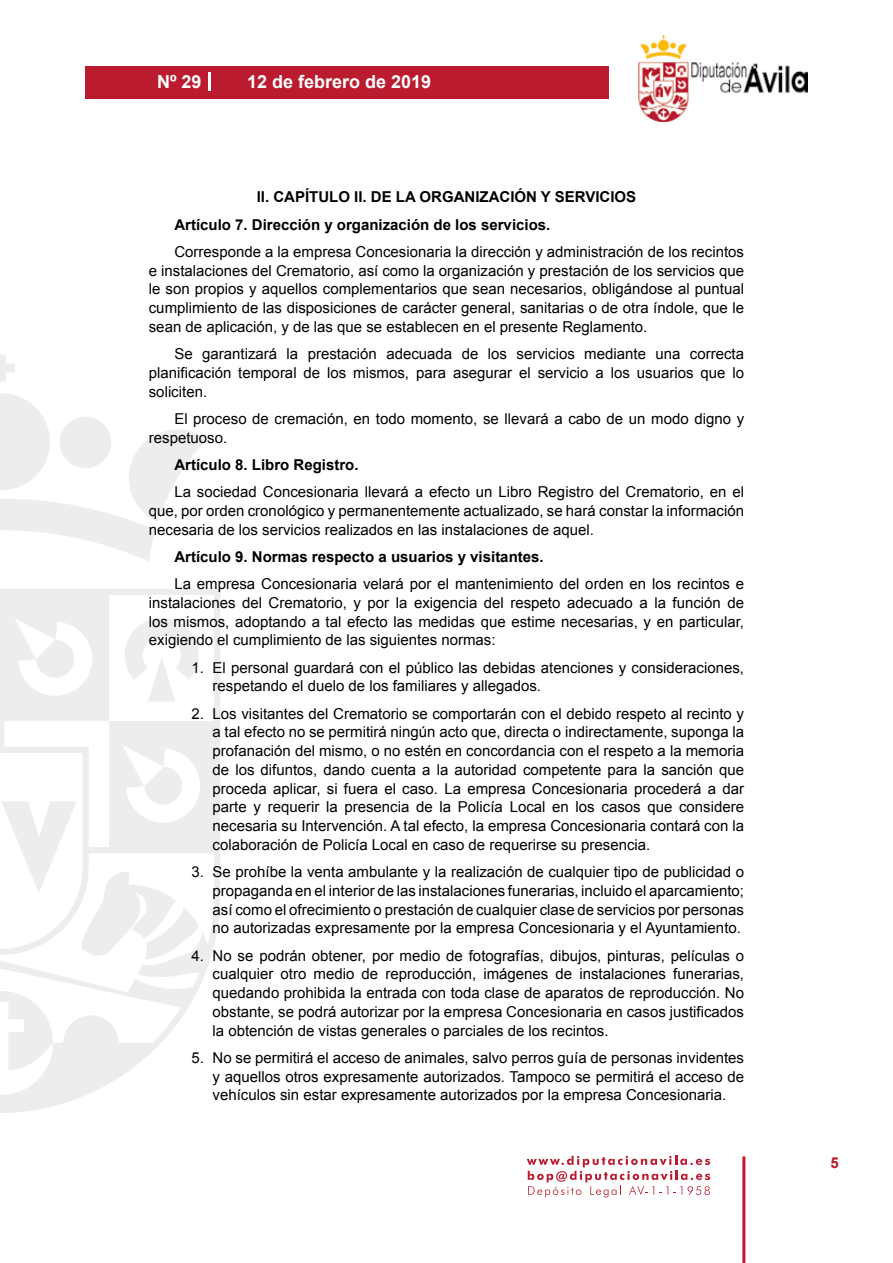
<style>
.page{position:relative;width:893px;height:1263px;background:#fff}
.page>*{position:absolute;margin:0;border:0;box-sizing:border-box;transform-origin:0 0}
.t1{font:700 18px "Arial";color:#fff}
.t2{font:15px/18.8px "Arial";color:#000;text-align:justify}
.t3{font:700 15px/27.3px "Arial";color:#000}
.t4{font:700 15px "Arial";color:#ba1b2f}
</style>
<div class="page">
<svg style="left:527px;top:1156px;width:183px;height:41px"></svg>
<div style="left:85px;top:66px;width:523px;height:33px;background:#ba1b2f"></div>
<img style="left:638px;top:36px;width:170px;height:86px">
<hr style="left:742px;top:1156px;width:3px;height:107px;background:#ba1b2f">
<svg style="left:208px;top:72px;width:2px;height:18px"></svg>
<svg style="left:0;top:355px;width:15px;height:27px"></svg>
<svg style="left:0;top:393px;width:206px;height:168px"></svg>
<svg style="left:0;top:589px;width:220px;height:524px"></svg>
<svg style="left:36px;top:640px;width:40px;height:40px"></svg>
<svg style="left:125px;top:618px;width:74px;height:83px"></svg>
<svg style="left:0;top:991px;width:53px;height:79px"></svg>
<svg style="left:1px;top:767px;width:198px;height:192px"></svg>
<p class="t1" style="left:157px;top:69px;width:46px">Nº 29</p>
<p class="t1" style="left:247px;top:69px;width:186px">12 de febrero de 2019</p>
<p class="t3" style="left:174px;top:184px;width:463px;text-indent:82px">II. CAPÍTULO II. DE LA ORGANIZACIÓN Y SERVICIOS<br>Artículo 7. Dirección y organización de los servicios.</p>
<p class="t2" style="left:149px;top:242px;width:597px;text-indent:26px">Corresponde a la empresa Concesionaria la dirección y administración de los recintos e instalaciones del Crematorio, así como la organización y prestación de los servicios que le son propios y aquellos complementarios que sean necesarios, obligándose al puntual cumplimiento de las disposiciones de carácter general, sanitarias o de otra índole, que le sean de aplicación, y de las que se establecen en el presente Reglamento.</p>
<p class="t2" style="left:149px;top:345px;width:597px;text-indent:26px">Se garantizará la prestación adecuada de los servicios mediante una correcta planificación temporal de los mismos, para asegurar el servicio a los usuarios que lo soliciten.</p>
<p class="t2" style="left:149px;top:409px;width:597px;text-indent:26px">El proceso de cremación, en todo momento, se llevará a cabo de un modo digno y respetuoso.</p>
<p class="t3" style="left:174px;top:451px;width:186px">Artículo 8. Libro Registro.</p>
<p class="t2" style="left:149px;top:483px;width:597px;text-indent:26px">La sociedad Concesionaria llevará a efecto un Libro Registro del Crematorio, en el que, por orden cronológico y permanentemente actualizado, se hará constar la información necesaria de los servicios realizados en las instalaciones de aquel.</p>
<p class="t3" style="left:174px;top:543px;width:371px">Artículo 9. Normas respecto a usuarios y visitantes.</p>
<p class="t2" style="left:149px;top:575px;width:597px;text-indent:26px">La empresa Concesionaria velará por el mantenimiento del orden en los recintos e instalaciones del Crematorio, y por la exigencia del respeto adecuado a la función de los mismos, adoptando a tal efecto las medidas que estime necesarias, y en particular, exigiendo el cumplimiento de las siguientes normas:</p>
<p class="t2" style="left:213px;top:658px;width:533px;text-indent:-21px">1. El personal guardará con el público las debidas atenciones y consideraciones, respetando el duelo de los familiares y allegados.</p>
<p class="t2" style="left:213px;top:704px;width:533px;text-indent:-21px">2. Los visitantes del Crematorio se comportarán con el debido respeto al recinto y a tal efecto no se permitirá ningún acto que, directa o indirectamente, suponga la profanación del mismo, o no estén en concordancia con el respeto a la memoria de los difuntos, dando cuenta a la autoridad competente para la sanción que proceda aplicar, si fuera el caso. La empresa Concesionaria procederá a dar parte y requerir la presencia de la Policía Local en los casos que considere necesaria su Intervención. A tal efecto, la empresa Concesionaria contará con la colaboración de Policía Local en caso de requerirse su presencia.</p>
<p class="t2" style="left:213px;top:863px;width:533px;text-indent:-21px">3. Se prohíbe la venta ambulante y la realización de cualquier tipo de publicidad o propaganda en el interior de las instalaciones funerarias, incluido el aparcamiento; así como el ofrecimiento o prestación de cualquier clase de servicios por personas no autorizadas expresamente por la empresa Concesionaria y el Ayuntamiento.</p>
<p class="t2" style="left:213px;top:946px;width:533px;text-indent:-21px">4. No se podrán obtener, por medio de fotografías, dibujos, pinturas, películas o cualquier otro medio de reproducción, imágenes de instalaciones funerarias, quedando prohibida la entrada con toda clase de aparatos de reproducción. No obstante, se podrá autorizar por la empresa Concesionaria en casos justificados la obtención de vistas generales o parciales de los recintos.</p>
<p class="t2" style="left:213px;top:1048px;width:533px;text-indent:-21px">5. No se permitirá el acceso de animales, salvo perros guía de personas invidentes y aquellos otros expresamente autorizados. Tampoco se permitirá el acceso de vehículos sin estar expresamente autorizados por la empresa Concesionaria.</p>
<p class="t4" style="left:831px;top:1153px;width:10px">5</p>
</div>
